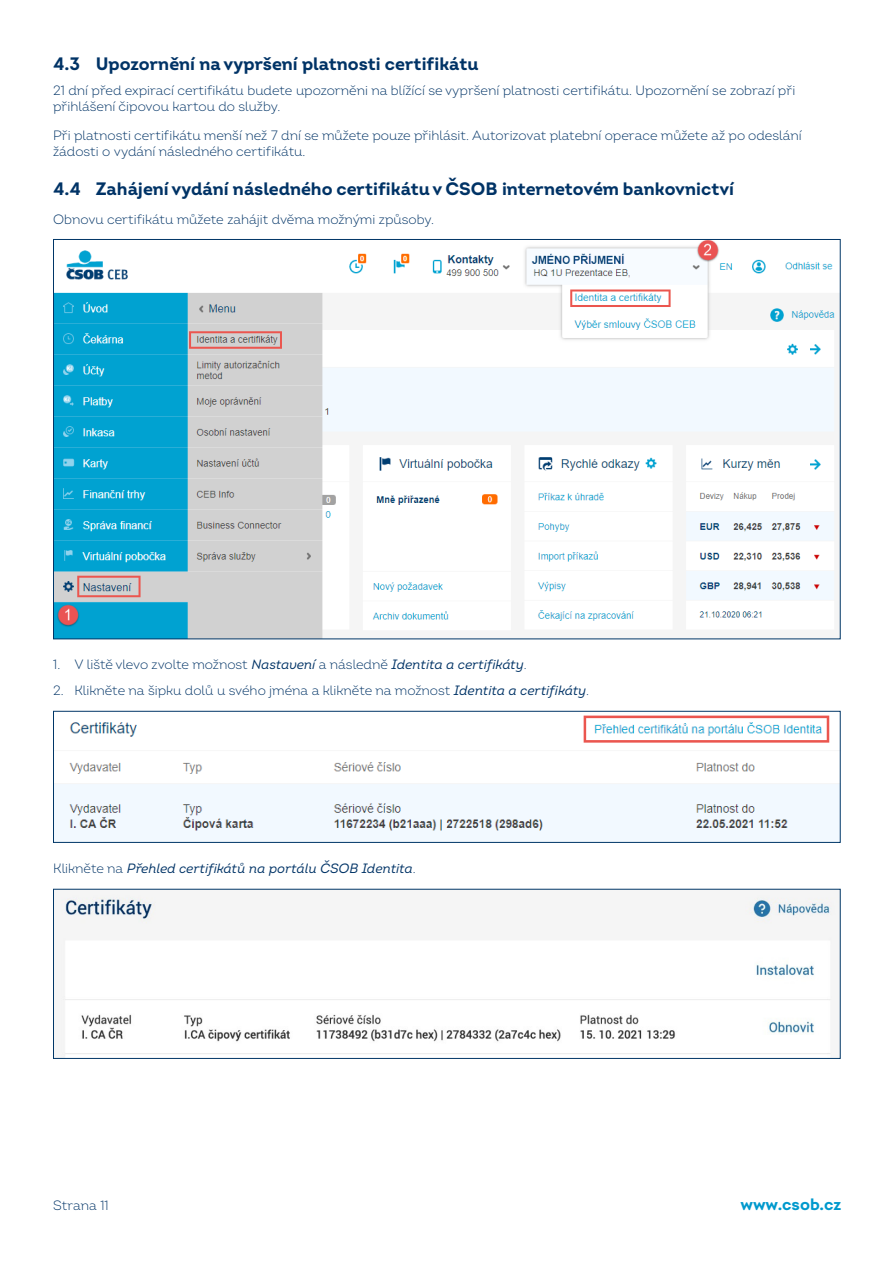
<style>
.page{position:relative;width:893px;height:1263px;background:#fff}
.page>*{position:absolute;margin:0;border:0;box-sizing:border-box;transform-origin:0 0}
.podnadpis_x_x{font:700 18px "Intro";color:#036}
.t1{font:700 16.5px "Intro";color:#0099cd}
.normal_text{font:300 13.5px/16.2px "Intro";color:#036}
.normal_text-2{font:italic 13.5px "Intro";color:#036}
.s1{font-weight:400;font-style:italic}
.s2{font-weight:300;font-style:normal}
</style>
<div class="page">
<img style="left:55px;top:241px;width:780px;height:396px">
<img style="left:55px;top:715px;width:784px;height:126px">
<div style="left:53px;top:711px;width:788px;height:132px;border:1px solid #003667"></div>
<img style="left:61px;top:894px;width:778px;height:163px">
<div style="left:53px;top:889px;width:788px;height:170px;border:1px solid #003667"></div>
<p class="podnadpis_x_x" style="left:53px;top:52px;width:427px">4.3 Upozornění na vypršení platnosti certifikátu</p>
<p class="normal_text" style="left:53px;top:82px;width:744px">21 dní před expirací certifikátu budete upozorněni na blížící se vypršení platnosti certifikátu. Upozornění se zobrazí při přihlášení čipovou kartou do služby.</p>
<p class="normal_text" style="left:53px;top:127px;width:750px">Při platnosti certifikátu menší než 7 dní se můžete pouze přihlásit. Autorizovat platební operace můžete až po odeslání žádosti o vydání následného certifikátu.</p>
<p class="podnadpis_x_x" style="left:53px;top:177px;width:682px">4.4 Zahájení vydání následného certifikátu v ČSOB internetovém bankovnictví</p>
<p class="normal_text" style="left:53px;top:211px;width:382px">Obnovu certifikátu můžete zahájit dvěma možnými způsoby.</p>
<p class="normal_text" style="left:53px;top:656px;width:475px">1. V liště vlevo zvolte možnost <span class="s1">Nastavení</span> a následně <span class="s1">Identita a certifikáty</span>.</p>
<p class="normal_text" style="left:53px;top:682px;width:537px">2. Klikněte na šipku dolů u svého jména a klikněte na možnost <span class="s1">Identita a certifikáty</span>.</p>
<p class="normal_text-2" style="left:53px;top:860px;width:364px"><span class="s2">Klikněte na</span> Přehled certifikátů na portálu ČSOB Identita<span class="s2">.</span></p>
<p class="normal_text" style="left:53px;top:1197px;width:57px">Strana 11</p>
<p class="t1" style="left:740px;top:1194px;width:102px">www.csob.cz</p>
</div>
